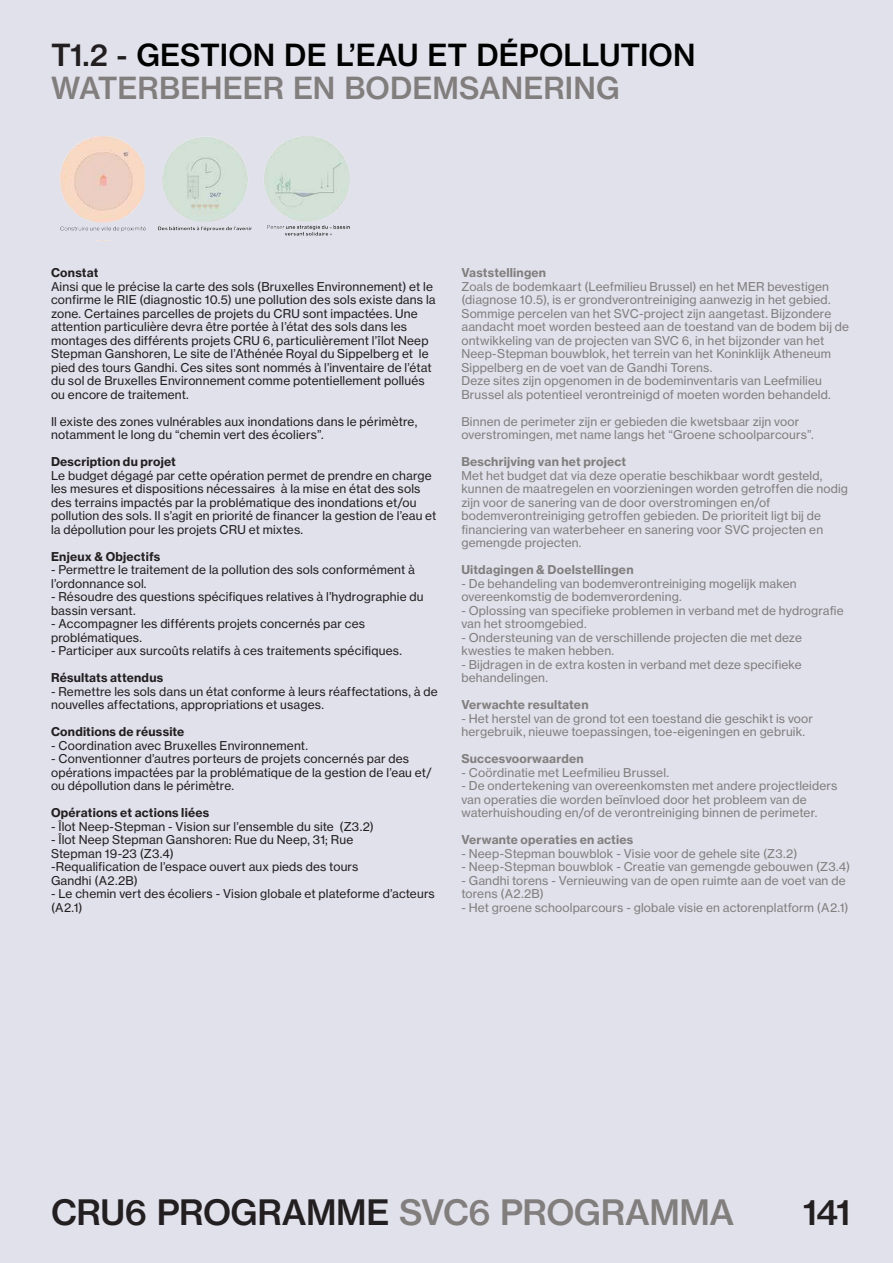
<style>
.page{position:relative;width:893px;height:1263px;background:#e1e1ec}
.page>*{position:absolute;margin:0;border:0;box-sizing:border-box;transform-origin:0 0}
.t1{font:34.5px "N Haas Grotesk TX Pro 65 Md";letter-spacing:-.015em;color:#231f20}
._30pt_Display_Medium{font:30px/33px "N Haas Grotesk TX Pro 65 Md";color:#000}
._9pt_Text_Medium_2{font:12px/13.5px "N Haas Grotesk TX Pro 55 Rg";letter-spacing:.015em;color:#817e7d}
._9pt_Text_Medium_2-2{font:12px/13.5px "N Haas Grotesk TX Pro 55 Rg";letter-spacing:.015em;color:#231f20}
._9pt_Text_Medium_2-3{font:12px "N Haas Grotesk TX Pro 75 Bd";letter-spacing:.015em;color:#817e7d}
._9pt_Text_Medium_2-4{font:12px "N Haas Grotesk TX Pro 75 Bd";letter-spacing:.015em;color:#231f20}
.s1{color:#231f20}
.s2{color:#817e7d}
</style>
<div class="page">
<img style="left:158px;top:137px;width:94px;height:94px">
<img style="left:59px;top:136px;width:87px;height:96px">
<img style="left:264px;top:136px;width:86px;height:100px">
<p class="_30pt_Display_Medium" style="left:51px;top:38px;width:646px"><span class="s1">T1.2 -</span> GESTION DE L’EAU ET DÉPOLLUTION<br><span class="s2">WATERBEHEER EN BODEMSANERING</span></p>
<p class="_9pt_Text_Medium_2-4" style="left:51px;top:265px;width:49px">Constat</p>
<p class="_9pt_Text_Medium_2-2" style="left:51px;top:280px;width:386px">Ainsi que le précise la carte des sols (Bruxelles Environnement) et le confirme le RIE (diagnostic 10.5) une pollution des sols existe dans la zone. Certaines parcelles de projets du CRU sont impactées. Une attention particulière devra être portée à l’état des sols dans les montages des différents projets CRU 6, particulièrement l’îlot Neep Stepman Ganshoren, Le site de l’Athénée Royal du Sippelberg et le pied des tours Gandhi. Ces sites sont nommés à l’inventaire de l’état du sol de Bruxelles Environnement comme potentiellement pollués ou encore de traitement.</p>
<p class="_9pt_Text_Medium_2-2" style="left:51px;top:415px;width:368px">Il existe des zones vulnérables aux inondations dans le périmètre, notamment le long du “chemin vert des écoliers”.</p>
<p class="_9pt_Text_Medium_2-4" style="left:51px;top:454px;width:126px">Description du projet</p>
<p class="_9pt_Text_Medium_2-2" style="left:51px;top:469px;width:387px">Le budget dégagé par cette opération permet de prendre en charge les mesures et dispositions nécessaires à la mise en état des sols des terrains impactés par la problématique des inondations et/ou pollution des sols. Il s’agit en priorité de financer la gestion de l’eau et la dépollution pour les projets CRU et mixtes.</p>
<p class="_9pt_Text_Medium_2-4" style="left:51px;top:549px;width:111px">Enjeux &amp; Objectifs</p>
<p class="_9pt_Text_Medium_2-2" style="left:51px;top:563px;width:365px">- Permettre le traitement de la pollution des sols conformément à l’ordonnance sol.</p>
<p class="_9pt_Text_Medium_2-2" style="left:51px;top:590px;width:374px">- Résoudre des questions spécifiques relatives à l’hydrographie du bassin versant.</p>
<p class="_9pt_Text_Medium_2-2" style="left:51px;top:617px;width:316px">- Accompagner les différents projets concernés par ces problématiques.</p>
<p class="_9pt_Text_Medium_2-2" style="left:51px;top:644px;width:352px">- Participer aux surcoûts relatifs à ces traitements spécifiques.</p>
<p class="_9pt_Text_Medium_2-4" style="left:51px;top:670px;width:114px">Résultats attendus</p>
<p class="_9pt_Text_Medium_2-2" style="left:51px;top:685px;width:388px">- Remettre les sols dans un état conforme à leurs réaffectations, à de nouvelles affectations, appropriations et usages.</p>
<p class="_9pt_Text_Medium_2-4" style="left:51px;top:724px;width:135px">Conditions de réussite</p>
<p class="_9pt_Text_Medium_2-2" style="left:51px;top:739px;width:258px">- Coordination avec Bruxelles Environnement.</p>
<p class="_9pt_Text_Medium_2-2" style="left:51px;top:752px;width:382px">- Conventionner d’autres porteurs de projets concernés par des opérations impactées par la problématique de la gestion de l’eau et/ ou dépollution dans le périmètre.</p>
<p class="_9pt_Text_Medium_2-4" style="left:51px;top:805px;width:160px">Opérations et actions liées</p>
<p class="_9pt_Text_Medium_2-2" style="left:51px;top:820px;width:324px">- Îlot Neep-Stepman - Vision sur l’ensemble du site (Z3.2)</p>
<p class="_9pt_Text_Medium_2-2" style="left:51px;top:833px;width:304px">- Îlot Neep Stepman Ganshoren: Rue du Neep, 31; Rue</p>
<p class="_9pt_Text_Medium_2-2" style="left:51px;top:847px;width:124px">Stepman 19-23 (Z3.4)</p>
<p class="_9pt_Text_Medium_2-2" style="left:51px;top:860px;width:309px">-Requalification de l’espace ouvert aux pieds des tours</p>
<p class="_9pt_Text_Medium_2-2" style="left:51px;top:874px;width:88px">Gandhi (A2.2B)</p>
<p class="_9pt_Text_Medium_2-2" style="left:51px;top:887px;width:385px">- Le chemin vert des écoliers - Vision globale et plateforme d’acteurs (A2.1)</p>
<p class="_9pt_Text_Medium_2-3" style="left:461px;top:265px;width:86px">Vaststellingen</p>
<p class="_9pt_Text_Medium_2" style="left:461px;top:280px;width:389px">Zoals de bodemkaart (Leefmilieu Brussel) en het MER bevestigen (diagnose 10.5), is er grondverontreiniging aanwezig in het gebied.<br>Sommige percelen van het SVC-project zijn aangetast. Bijzondere aandacht moet worden besteed aan de toestand van de bodem bij de ontwikkeling van de projecten van SVC 6, in het bijzonder van het Neep-Stepman bouwblok, het terrein van het Koninklijk Atheneum Sippelberg en de voet van de Gandhi Torens.</p>
<p class="_9pt_Text_Medium_2" style="left:461px;top:374px;width:371px">Deze sites zijn opgenomen in de bodeminventaris van Leefmilieu<br>Brussel als potentieel verontreinigd of moeten worden behandeld.</p>
<p class="_9pt_Text_Medium_2" style="left:461px;top:415px;width:354px">Binnen de perimeter zijn er gebieden die kwetsbaar zijn voor overstromingen, met name langs het “Groene schoolparcours”.</p>
<p class="_9pt_Text_Medium_2-3" style="left:461px;top:454px;width:166px">Beschrijving van het project</p>
<p class="_9pt_Text_Medium_2" style="left:461px;top:469px;width:388px">Met het budget dat via deze operatie beschikbaar wordt gesteld, kunnen de maatregelen en voorzieningen worden getroffen die nodig zijn voor de sanering van de door overstromingen en/of bodemverontreiniging getroffen gebieden. De prioriteit ligt bij de financiering van waterbeheer en sanering voor SVC projecten en gemengde projecten.</p>
<p class="_9pt_Text_Medium_2-3" style="left:461px;top:562px;width:174px">Uitdagingen &amp; Doelstellingen</p>
<p class="_9pt_Text_Medium_2" style="left:461px;top:577px;width:337px">- De behandeling van bodemverontreiniging mogelijk maken overeenkomstig de bodemverordening.</p>
<p class="_9pt_Text_Medium_2" style="left:461px;top:604px;width:384px">- Oplossing van specifieke problemen in verband met de hydrografie van het stroomgebied.</p>
<p class="_9pt_Text_Medium_2" style="left:461px;top:631px;width:342px">- Ondersteuning van de verschillende projecten die met deze kwesties te maken hebben.</p>
<p class="_9pt_Text_Medium_2" style="left:461px;top:658px;width:342px">- Bijdragen in de extra kosten in verband met deze specifieke behandelingen.</p>
<p class="_9pt_Text_Medium_2-3" style="left:461px;top:697px;width:129px">Verwachte resultaten</p>
<p class="_9pt_Text_Medium_2" style="left:461px;top:712px;width:353px">- Het herstel van de grond tot een toestand die geschikt is voor hergebruik, nieuwe toepassingen, toe-eigeningen en gebruik.</p>
<p class="_9pt_Text_Medium_2-3" style="left:461px;top:751px;width:124px">Succesvoorwaarden</p>
<p class="_9pt_Text_Medium_2" style="left:461px;top:766px;width:209px">- Coördinatie met Leefmilieu Brussel.</p>
<p class="_9pt_Text_Medium_2" style="left:461px;top:779px;width:378px">- De ondertekening van overeenkomsten met andere projectleiders van operaties die worden beïnvloed door het probleem van de waterhuishouding en/of de verontreiniging binnen de perimeter.</p>
<p class="_9pt_Text_Medium_2-3" style="left:461px;top:832px;width:173px">Verwante operaties en acties</p>
<p class="_9pt_Text_Medium_2" style="left:461px;top:847px;width:338px">- Neep-Stepman bouwblok - Visie voor de gehele site (Z3.2)</p>
<p class="_9pt_Text_Medium_2" style="left:461px;top:860px;width:390px">- Neep-Stepman bouwblok - Creatie van gemengde gebouwen (Z3.4)</p>
<p class="_9pt_Text_Medium_2" style="left:461px;top:874px;width:386px">- Gandhi torens - Vernieuwing van de open ruimte aan de voet van de torens (A2.2B)</p>
<p class="_9pt_Text_Medium_2" style="left:461px;top:901px;width:389px">- Het groene schoolparcours - globale visie en actorenplatform (A2.1)</p>
<h1 class="t1" style="left:51px;top:1190px;width:685px">CRU6 PROGRAMME <span class="s2">SVC6 PROGRAMMA</span></h1>
<h1 class="t1" style="left:803px;top:1190px;width:49px">141</h1>
</div>
